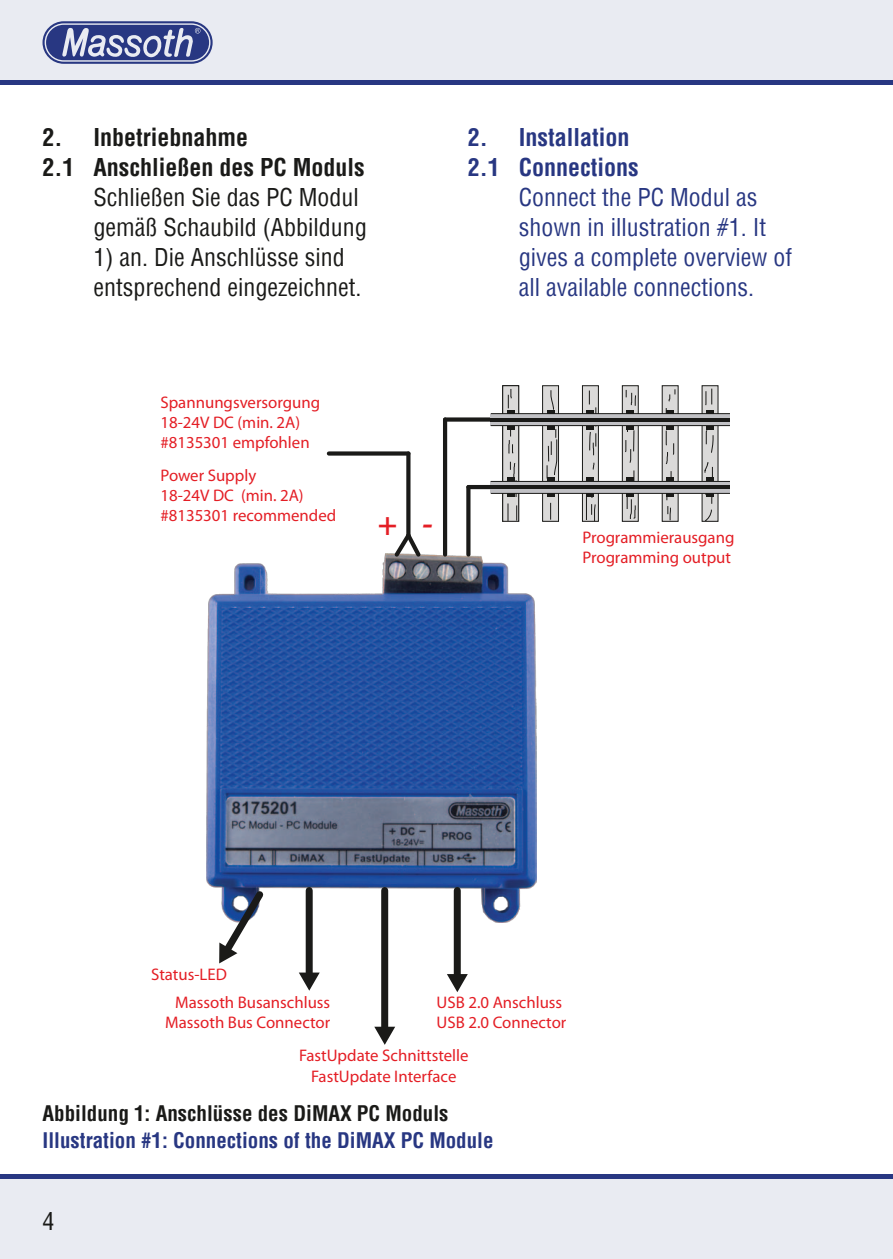
<style>
.page{position:relative;width:893px;height:1259px;background:#fff}
.page>*{position:absolute;margin:0;border:0;box-sizing:border-box;transform-origin:0 0}
.t1{font:italic 600 33.6px "Myriad Pro";color:#e41e25}
.t2{font:condensed 24px/30px "Helvetica";color:#1a1a18}
.t3{font:condensed 24px/30px "Helvetica";color:#283782}
.t4{font:700 condensed 24px/30px "Helvetica";color:#1a1a18}
.t5{font:700 condensed 24px/30px "Helvetica";color:#283782}
.t6{font:700 condensed 21px "Helvetica";color:#283782}
.t7{font:700 condensed 21px "Helvetica";color:#1a1a18}
.t8{font:16.8px/20.1px "Myriad Pro";color:#e41e25}
</style>
<div class="page">
<div style="left:0;top:1174px;width:893px;height:85px;background:#e9ebf2"></div>
<div style="left:0;top:0;width:893px;height:85px;background:#e9ebf2"></div>
<svg style="left:43px;top:21px;width:170px;height:43px"></svg>
<hr style="left:0;top:81px;width:893px;height:4px;background:#283782">
<hr style="left:0;top:1174px;width:893px;height:4px;background:#283782">
<img style="left:207px;top:554px;width:329px;height:368px">
<svg style="left:217px;top:885px;width:52px;height:78px"></svg>
<div style="left:306px;top:890px;width:7px;height:85px;background:#1a1a18"></div>
<svg style="left:299px;top:972px;width:21px;height:18px"></svg>
<div style="left:381px;top:890px;width:7px;height:139px;background:#1a1a18"></div>
<svg style="left:374px;top:1026px;width:21px;height:19px"></svg>
<div style="left:454px;top:890px;width:7px;height:87px;background:#1a1a18"></div>
<svg style="left:447px;top:974px;width:21px;height:18px"></svg>
<svg style="left:391px;top:529px;width:33px;height:31px"></svg>
<svg style="left:406px;top:453px;width:4px;height:82px"></svg>
<svg style="left:329px;top:451px;width:79px;height:4px"></svg>
<hr style="left:443px;top:419px;width:4px;height:135px;background:#1a1a18">
<div style="left:445px;top:417px;width:47px;height:5px;background:#1a1a18"></div>
<svg style="left:466px;top:487px;width:4px;height:67px"></svg>
<hr style="left:468px;top:485px;width:24px;height:4px;background:#1a1a18">
<div style="left:491px;top:481px;width:239px;height:12px;background:#c1c1c5"></div>
<hr style="left:491px;top:485px;width:239px;height:4px;background:#1a1a18">
<svg style="left:491px;top:414px;width:239px;height:11px"></svg>
<svg style="left:491px;top:417px;width:239px;height:4px"></svg>
<hr style="left:491px;top:413px;width:239px;height:1px;background:#1a1a18">
<hr style="left:491px;top:425px;width:239px;height:1px;background:#1a1a18">
<hr style="left:491px;top:481px;width:239px;height:1px;background:#1a1a18">
<hr style="left:491px;top:493px;width:239px;height:1px;background:#1a1a18">
<svg style="left:502px;top:385px;width:216px;height:136px"></svg>
<h2 class="t4" style="left:43px;top:122px;width:324px">2. Inbetriebnahme<br>2.1 Anschließen des PC Moduls</h2>
<h2 class="t2" style="left:94px;top:182px;width:275px">Schließen Sie das PC Modul gemäß Schaubild (Abbildung</h2>
<h2 class="t2" style="left:94px;top:242px;width:269px">1) an. Die Anschlüsse sind entsprechend eingezeichnet.</h2>
<h2 class="t5" style="left:468px;top:122px;width:173px">2. Installation<br>2.1 Connections</h2>
<h2 class="t3" style="left:519px;top:182px;width:275px">Connect the PC Modul as shown in illustration #1. It gives a complete overview of all available connections.</h2>
<p class="t8" style="left:160px;top:392px;width:161px">Spannungsversorgung<br>18-24V DC (min. 2A) #8135301 empfohlen</p>
<p class="t8" style="left:160px;top:465px;width:177px">Power Supply<br>18-24V DC (min. 2A) #8135301 recommended</p>
<h1 class="t1" style="left:377px;top:503px;width:57px">+ -</h1>
<p class="t8" style="left:582px;top:527px;width:153px">Programmierausgang<br>Programming output</p>
<p class="t8" style="left:175px;top:959px;width:157px;line-height:28.2px;text-indent:-24px">Status-LED<br>Massoth Busanschluss</p>
<p class="t8" style="left:299px;top:1005px;width:171px;line-height:33.3px;text-indent:-134px">Massoth Bus Connector<br>FastUpdate Schnittstelle</p>
<p class="t8" style="left:311px;top:1065px;width:147px">FastUpdate Interface</p>
<p class="t8" style="left:437px;top:992px;width:131px">USB 2.0 Anschluss<br>USB 2.0 Connector</p>
<p class="t7" style="left:43px;top:1100px;width:408px">Abbildung 1: Anschlüsse des DiMAX PC Moduls</p>
<p class="t6" style="left:43px;top:1127px;width:452px">Illustration #1: Connections of the DiMAX PC Module</p>
<h2 class="t2" style="left:43px;top:1205px;width:13px">4</h2>
</div>
